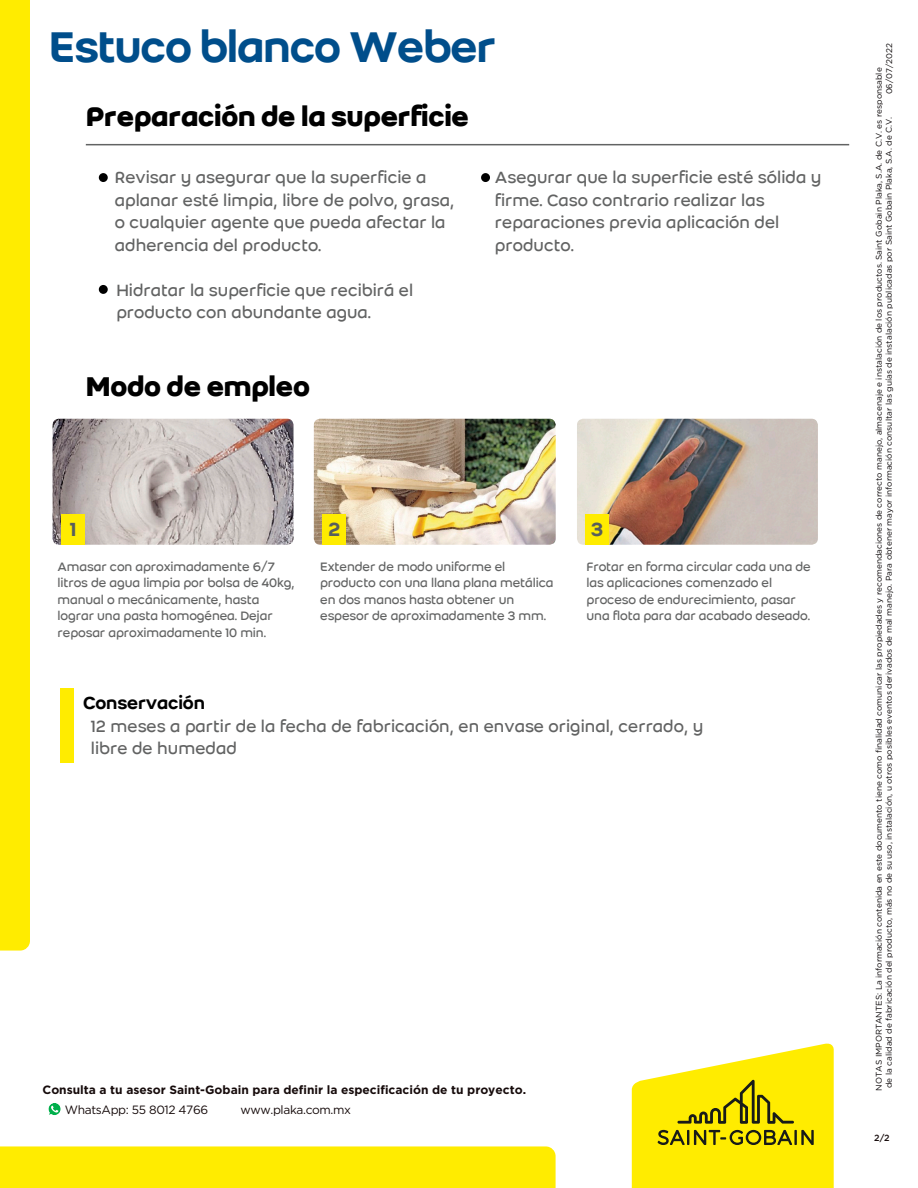
<style>
.page{position:relative;width:918px;height:1188px;background:#fff}
.page>*{position:absolute;margin:0;border:0;box-sizing:border-box;transform-origin:0 0}
.t1{font:500 47.55px "Weber";letter-spacing:-.03em;color:#004e8b}
.t2{font:700 30px "Weber";letter-spacing:-.01em;color:#000}
.t3{font:500 21px "Weber";color:#585e5d}
.t4{font:500 19.35px "Weber";letter-spacing:-.01em;color:#000}
.t5{font:18px/22.5px "Weber";color:#626363}
.t6{font:13.5px/16.5px "Weber";letter-spacing:-.01em;color:#626363}
.t7{font:700 12px "Gotham";color:#160b0b}
.t8{font:12px "Gotham";letter-spacing:-.03em;color:#160b0b}
.t9{font:500 9px "Gotham";color:#160b0b}
.t10{font:8.25px/9.9px "Gotham";color:#0a0607}
</style>
<div class="page">
<hr style="left:86px;top:144px;width:763px;height:1px;background:#626363">
<div style="left:99px;top:173px;width:9px;height:9px;background:#000;border-radius:50%"></div>
<div style="left:99px;top:285px;width:9px;height:9px;background:#000;border-radius:50%"></div>
<div style="left:481px;top:173px;width:9px;height:9px;background:#000;border-radius:50%"></div>
<div style="left:0;top:0;width:30px;height:951px;background:#ffec00"></div>
<div style="left:0;top:1146px;width:556px;height:42px;background:#ffec00"></div>
<div style="left:61px;top:688px;width:13px;height:74px;background:#ffec00"></div>
<svg style="left:48px;top:1103px;width:13px;height:12px"></svg>
<svg style="left:632px;top:1043px;width:202px;height:145px;background:#f0e123"></svg>
<img style="left:53px;top:419px;width:241px;height:126px">
<div style="left:61px;top:514px;width:24px;height:31px;background:#ffec00"></div>
<img style="left:314px;top:419px;width:242px;height:126px">
<div style="left:322px;top:514px;width:24px;height:31px;background:#ffec00"></div>
<img style="left:577px;top:419px;width:241px;height:126px">
<div style="left:585px;top:514px;width:24px;height:31px;background:#ffec00"></div>
<h1 class="t1" style="left:49px;top:12px;width:449px">Estuco blanco Weber</h1>
<h2 class="t2" style="left:86px;top:93px;width:385px">Preparación de la superficie</h2>
<h3 class="t5" style="left:115px;top:166px;width:341px">Revisar y asegurar que la superficie a aplanar esté limpia, libre de polvo, grasa, o cualquier agente que pueda afectar la adherencia del producto.</h3>
<h3 class="t5" style="left:116px;top:278px;width:298px">Hidratar la superficie que recibirá el producto con abundante agua.</h3>
<h2 class="t2" style="left:86px;top:363px;width:226px">Modo de empleo</h2>
<h3 class="t5" style="left:495px;top:166px;width:328px">Asegurar que la superficie esté sólida y firme. Caso contrario realizar las reparaciones previa aplicación del producto.</h3>
<h3 class="t3" style="left:70px;top:514px;width:8px">1</h3>
<h3 class="t3" style="left:328px;top:514px;width:14px">2</h3>
<h3 class="t3" style="left:591px;top:514px;width:14px">3</h3>
<h3 class="t6" style="left:58px;top:558px;width:239px">Amasar con aproximadamente 6/7 litros de agua limpia por bolsa de 40kg, manual o mecánicamente, hasta lograr una pasta homogénea. Dejar reposar aproximadamente 10 min.</h3>
<h3 class="t6" style="left:320px;top:558px;width:235px">Extender de modo uniforme el producto con una llana plana metálica en dos manos hasta obtener un espesor de aproximadamente 3 mm.</h3>
<h3 class="t6" style="left:587px;top:558px;width:226px">Frotar en forma circular cada una de las aplicaciones comenzado el proceso de endurecimiento, pasar una flota para dar acabado deseado.</h3>
<h3 class="t4" style="left:83px;top:688px;width:123px">Conservación</h3>
<h3 class="t5" style="left:91px;top:714px;width:614px">12 meses a partir de la fecha de fabricación, en envase original, cerrado, y libre de humedad</h3>
<h3 class="t7" style="left:43px;top:1082px;width:485px">Consulta a tu asesor Saint-Gobain para definir la especificación de tu proyecto.</h3>
<h3 class="t8" style="left:65px;top:1102px;width:145px">WhatsApp: 55 8012 4766</h3>
<h3 class="t8" style="left:240px;top:1102px;width:112px">www.plaka.com.mx</h3>
<p class="t10" style="left:884px;top:94px;width:53px;rotate:-90deg">06/07/2022</p>
<p class="t10" style="left:874px;top:1088px;width:1022px;text-indent:-2px;rotate:-90deg">NOTAS IMPORTANTES: La información contenida en este documento tiene como finalidad comunicar las propiedades y recomendaciones de correcto manejo, almacenaje e instalación de los productos. Saint Gobain Plaka, S.A. de C.V. es responsable de la calidad de fabricación del producto, más no de su uso, instalación, u otros posibles eventos derivados de mal manejo. Para obtener mayor información consultar las guías de instalación publicadas por Saint Gobain Plaka, S.A. de C.V.</p>
<p class="t9" style="left:874px;top:1132px;width:17px">2/2</p>
</div>
